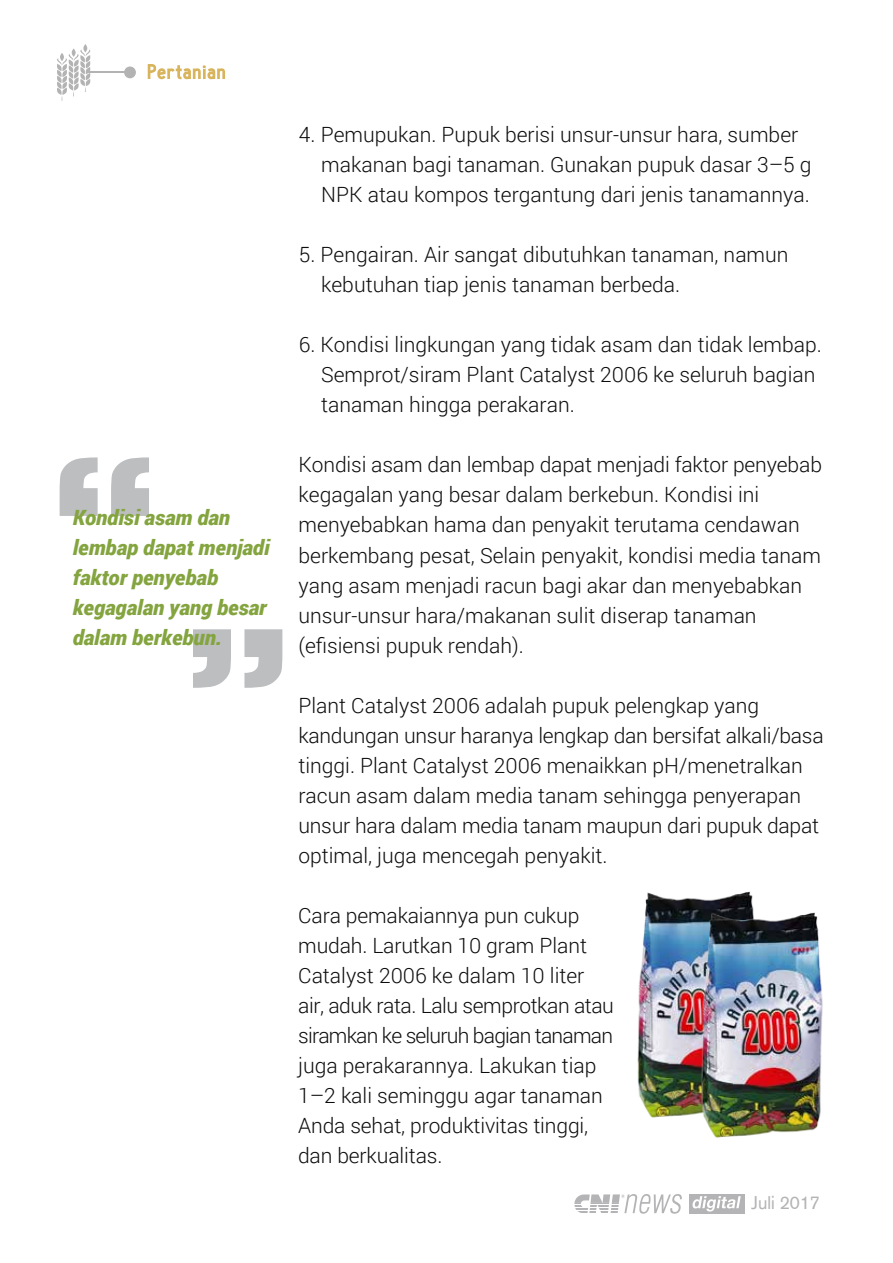
<style>
.page{position:relative;width:893px;height:1263px;background:#fff}
.page>*{position:absolute;margin:0;border:0;box-sizing:border-box;transform-origin:0 0}
.t1{font:300 21px/30px "Roboto";color:#0d0d0d}
.t2{font:italic 900 21px/30px "Roboto";color:#83a43e}
.t3{font:18px "Akzidenz Grotesk CE";color:#b4b4b6}
</style>
<div class="page">
<img style="left:637px;top:892px;width:45px;height:226px">
<img style="left:682px;top:891px;width:141px;height:247px">
<div style="left:124px;top:67px;width:12px;height:11px;background:#b3b3b3;border-radius:50%"></div>
<hr style="left:89px;top:72px;width:40px;height:1px;background:#b3b3b3">
<svg style="left:148px;top:64px;width:77px;height:15px"></svg>
<svg style="left:57px;top:44px;width:34px;height:57px"></svg>
<svg style="left:60px;top:457px;width:89px;height:59px"></svg>
<svg style="left:193px;top:629px;width:89px;height:59px"></svg>
<div style="left:689px;top:1194px;width:55px;height:19px;background:#b4b4b6"></div>
<svg style="left:692px;top:1196px;width:49px;height:15px"></svg>
<svg style="left:574px;top:1194px;width:108px;height:20px"></svg>
<p class="t2" style="left:73px;top:501px;width:198px">Kondisi asam dan lembap dapat menjadi faktor penyebab kegagalan yang besar dalam berkebun.</p>
<p class="t1" style="left:321px;top:119px;width:492px;text-indent:-22px">4. Pemupukan. Pupuk berisi unsur-unsur hara, sumber makanan bagi tanaman. Gunakan pupuk dasar 3–5 g<br>NPK atau kompos tergantung dari jenis tanamannya.</p>
<p class="t1" style="left:321px;top:239px;width:469px;text-indent:-22px">5. Pengairan. Air sangat dibutuhkan tanaman, namun kebutuhan tiap jenis tanaman berbeda.</p>
<p class="t1" style="left:321px;top:329px;width:502px;text-indent:-22px">6. Kondisi lingkungan yang tidak asam dan tidak lembap.<br>Semprot/siram Plant Catalyst 2006 ke seluruh bagian tanaman hingga perakaran.</p>
<p class="t1" style="left:298px;top:449px;width:525px">Kondisi asam dan lembap dapat menjadi faktor penyebab kegagalan yang besar dalam berkebun. Kondisi ini menyebabkan hama dan penyakit terutama cendawan berkembang pesat, Selain penyakit, kondisi media tanam yang asam menjadi racun bagi akar dan menyebabkan unsur-unsur hara/makanan sulit diserap tanaman (efisiensi pupuk rendah).</p>
<p class="t1" style="left:298px;top:689px;width:527px">Plant Catalyst 2006 adalah pupuk pelengkap yang kandungan unsur haranya lengkap dan bersifat alkali/basa tinggi. Plant Catalyst 2006 menaikkan pH/menetralkan racun asam dalam media tanam sehingga penyerapan unsur hara dalam media tanam maupun dari pupuk dapat optimal, juga mencegah penyakit.</p>
<p class="t1" style="left:298px;top:899px;width:317px">Cara pemakaiannya pun cukup mudah. Larutkan 10 gram Plant<br>Catalyst 2006 ke dalam 10 liter air, aduk rata. Lalu semprotkan atau siramkan ke seluruh bagian tanaman juga perakarannya. Lakukan tiap<br>1–2 kali seminggu agar tanaman<br>Anda sehat, produktivitas tinggi, dan berkualitas.</p>
<p class="t3" style="left:751px;top:1191px;width:70px">Juli 2017</p>
</div>
